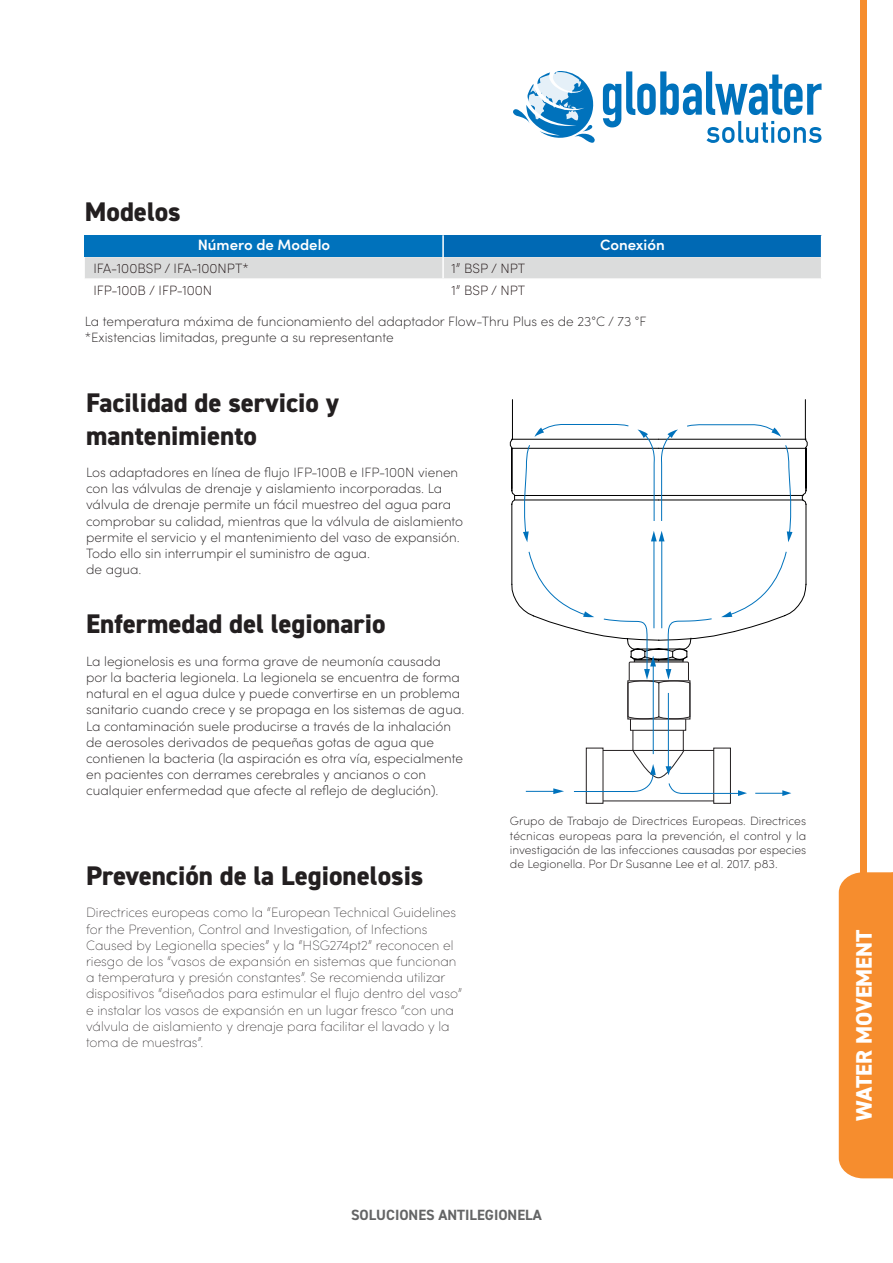
<style>
.page{position:relative;width:893px;height:1263px;background:#fff}
.page>*{position:absolute;margin:0;border:0;box-sizing:border-box;transform-origin:0 0}
.Body_12_14_4{font:800 27px/32.4px "DIN2014";color:#231f20}
.t1{font:800 27px "DIN2014";color:#fff}
.Sub_Headings{font:800 27px "DIN2014";color:#231f20}
.t2{font:800 22.5px "DIN2014";color:#fff}
.Table_Header{font:600 15px "Sofia Pro";color:#fff}
.t3{font:700 14.85px "DIN2014";color:#646566}
.Body_12_14_4-2{font:200 13.5px/16.2px "Sofia Pro";color:#231f20}
.Body_12_14_4-3{font:200 13.5px/16.2px "Sofia Pro";color:#231f20}
.Table_CellText{font:200 13.5px "Sofia Pro";color:#180c0d}
.t4{font:200 12px/14.4px "Sofia Pro";color:#231f20;text-align:justify}
</style>
<div class="page">
<div style="left:861px;top:0;width:6px;height:968px;background:#f68d2e"></div>
<div style="left:839px;top:872px;width:54px;height:306px;background:#f68d2e"></div>
<svg style="left:513px;top:71px;width:82px;height:72px"></svg>
<svg style="left:603px;top:71px;width:218px;height:72px"></svg>
<svg style="left:85px;top:235px;width:737px;height:44px;background:#6ea5ca"></svg>
<hr style="left:442px;top:257px;width:2px;height:21px;background:#fff">
<div style="left:586px;top:748px;width:17px;height:56px;border:1px solid #231f20"></div>
<div style="left:713px;top:748px;width:18px;height:56px;border:1px solid #231f20"></div>
<svg style="left:510px;top:399px;width:298px;height:403px"></svg>
<p class="Sub_Headings" style="left:85px;top:193px;width:97px">Modelos</p>
<p class="Table_Header" style="left:198px;top:234px;width:134px">Número de Modelo</p>
<p class="Table_Header" style="left:600px;top:234px;width:66px">Conexión</p>
<p class="Table_CellText" style="left:93px;top:259px;width:157px">IFA-100BSP / IFA-100NPT*</p>
<p class="Table_CellText" style="left:452px;top:259px;width:75px">1” BSP / NPT</p>
<p class="Table_CellText" style="left:93px;top:280px;width:120px">IFP-100B / IFP-100N</p>
<p class="Table_CellText" style="left:452px;top:280px;width:75px">1” BSP / NPT</p>
<p class="Body_12_14_4-2" style="left:85px;top:312px;width:563px">La temperatura máxima de funcionamiento del adaptador Flow-Thru Plus es de 23°C / 73 °F</p>
<p class="Body_12_14_4-2" style="left:85px;top:329px;width:310px">*Existencias limitadas, pregunte a su representante</p>
<p class="Body_12_14_4" style="left:86px;top:387px;width:254px">Facilidad de servicio y mantenimiento</p>
<p class="Body_12_14_4-2" style="left:86px;top:463px;width:379px">Los adaptadores en línea de flujo IFP-100B e IFP-100N vienen con las válvulas de drenaje y aislamiento incorporadas. La válvula de drenaje permite un fácil muestreo del agua para comprobar su calidad, mientras que la válvula de aislamiento permite el servicio y el mantenimiento del vaso de expansión.<br>Todo ello sin interrumpir el suministro de agua.</p>
<p class="Body_12_14_4-2" style="left:86px;top:561px;width:57px">de agua.</p>
<p class="Body_12_14_4" style="left:86px;top:608px;width:301px">Enfermedad del legionario</p>
<p class="Body_12_14_4-2" style="left:86px;top:652px;width:380px">La legionelosis es una forma grave de neumonía causada por la bacteria legionela. La legionela se encuentra de forma natural en el agua dulce y puede convertirse en un problema sanitario cuando crece y se propaga en los sistemas de agua.<br>La contaminación suele producirse a través de la inhalación de aerosoles derivados de pequeñas gotas de agua que contienen la bacteria (la aspiración es otra vía, especialmente en pacientes con derrames cerebrales y ancianos o con cualquier enfermedad que afecte al reflejo de deglución).</p>
<p class="Body_12_14_4" style="left:86px;top:859px;width:339px">Prevención de la Legionelosis</p>
<p class="Body_12_14_4-3" style="left:86px;top:904px;width:377px">Directrices europeas como la “European Technical Guidelines for the Prevention, Control and Investigation, of Infections Caused by Legionella species” y la “HSG274pt2” reconocen el riesgo de los “vasos de expansión en sistemas que funcionan a temperatura y presión constantes”. Se recomienda utilizar dispositivos “diseñados para estimular el flujo dentro del vaso” e instalar los vasos de expansión en un lugar fresco “con una válvula de aislamiento y drenaje para facilitar el lavado y la toma de muestras”.</p>
<p class="t4" style="left:510px;top:813px;width:298px">Grupo de Trabajo de Directrices Europeas. Directrices técnicas europeas para la prevención, el control y la investigación de las infecciones causadas por especies de Legionella. Por Dr Susanne Lee et al. 2017. p83.</p>
<p class="t3" style="left:351px;top:1205px;width:192px">SOLUCIONES ANTILEGIONELA</p>
<h2 class="t2" style="left:849px;top:1121px;width:193px;rotate:-90deg">WATER MOVEMENT</h2>
<h1 class="t1" style="left:855px;top:1134px;width:134px;rotate:-90deg">WATER MO</h1>
</div>
